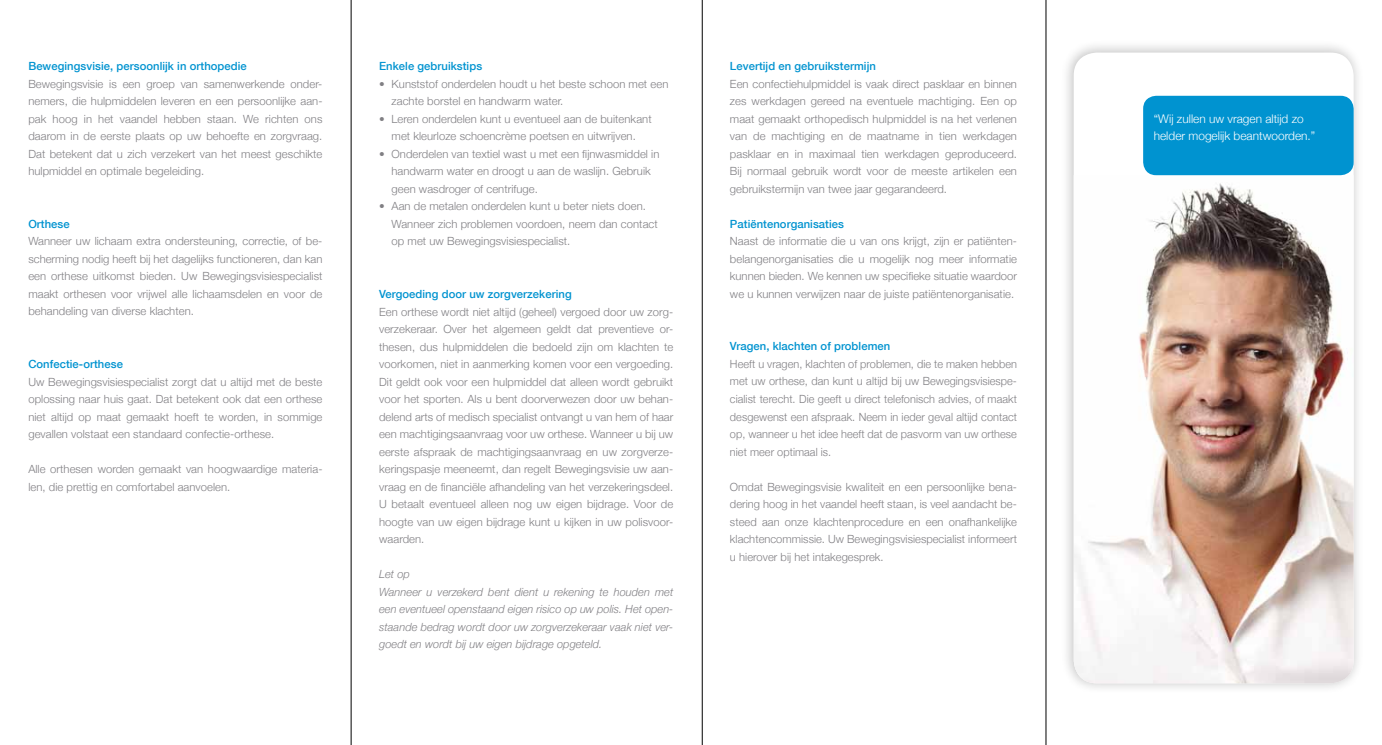
<style>
.page{position:relative;width:1382px;height:745px;background:#fff}
.page>*{position:absolute;margin:0;border:0;box-sizing:border-box;transform-origin:0 0}
.t1{font:300 11.88px/17.5px "Helvetica Neue";color:#fff}
.t2{font:300 11.25px/17.5px "Helvetica Neue";letter-spacing:.005em;color:#807f83;text-align:justify}
.t3{font:italic 300 11.25px/17.5px "Helvetica Neue";letter-spacing:.005em;color:#807f83}
.t4{font:500 11.25px "Helvetica Neue";letter-spacing:.005em;color:#0093d0}
</style>
<div class="page">
<div style="left:1060px;top:39px;width:304px;height:654px;background:#000;opacity:.25"></div>
<div style="left:1074px;top:53px;width:280px;height:630px;background:#fff;border-radius:23px"></div>
<img style="left:1074px;top:175px;width:280px;height:507px">
<div style="left:1143px;top:96px;width:211px;height:79px;background:#0093d0;border-radius:13px"></div>
<hr style="left:351px;top:0;width:1px;height:744px;background:#000">
<hr style="left:702px;top:0;width:1px;height:744px;background:#000">
<hr style="left:1046px;top:0;width:1px;height:744px;background:#000">
<p class="t4" style="left:28px;top:59px;width:220px">Bewegingsvisie, persoonlijk in orthopedie</p>
<p class="t2" style="left:28px;top:75px;width:296px">Bewegingsvisie is een groep van samenwerkende onder&shy;nemers, die hulpmiddelen leveren en een persoonlijke aan&shy;pak hoog in het vaandel hebben staan. We richten ons daarom in de eerste plaats op uw behoefte en zorgvraag.<br>Dat betekent dat u zich verzekert van het meest geschikte hulpmiddel en optimale begeleiding.</p>
<p class="t4" style="left:28px;top:217px;width:43px">Orthese</p>
<p class="t2" style="left:28px;top:232px;width:296px">Wanneer uw lichaam extra ondersteuning, correctie, of be&shy;scherming nodig heeft bij het dagelijks functioneren, dan kan een orthese uitkomst bieden. Uw Bewegingsvisiespecialist maakt orthesen voor vrijwel alle lichaamsdelen en voor de behandeling van diverse klachten.</p>
<p class="t4" style="left:28px;top:357px;width:96px">Confectie-orthese</p>
<p class="t2" style="left:28px;top:372px;width:296px">Uw Bewegingsvisiespecialist zorgt dat u altijd met de beste oplossing naar huis gaat. Dat betekent ook dat een orthese niet altijd op maat gemaakt hoeft te worden, in sommige gevallen volstaat een standaard confectie-orthese.</p>
<p class="t2" style="left:28px;top:460px;width:296px">Alle orthesen worden gemaakt van hoogwaardige materia&shy;len, die prettig en comfortabel aanvoelen.</p>
<p class="t4" style="left:379px;top:59px;width:105px">Enkele gebruikstips</p>
<p class="t2" style="left:392px;top:75px;width:278px;text-indent:-12px">• Kunststof onderdelen houdt u het beste schoon met een zachte borstel en handwarm water.</p>
<p class="t2" style="left:379px;top:110px;width:274px;text-align:center">• Leren onderdelen kunt u eventueel aan de buitenkant met kleurloze schoencrème poetsen en uitwrijven.</p>
<p class="t2" style="left:392px;top:145px;width:269px;text-align:left;text-indent:-12px">• Onderdelen van textiel wast u met een fijnwasmiddel in handwarm water en droogt u aan de waslijn. Gebruik geen wasdroger of centrifuge.</p>
<p class="t2" style="left:392px;top:197px;width:268px;text-align:left;text-indent:-12px">• Aan de metalen onderdelen kunt u beter niets doen.<br>Wanneer zich problemen voordoen, neem dan contact op met uw Bewegingsvisiespecialist.</p>
<p class="t4" style="left:379px;top:287px;width:194px">Vergoeding door uw zorgverzekering</p>
<p class="t2" style="left:379px;top:302px;width:296px">Een orthese wordt niet altijd (geheel) vergoed door uw zorg&shy;verzekeraar. Over het algemeen geldt dat preventieve or&shy;thesen, dus hulpmiddelen die bedoeld zijn om klachten te voorkomen, niet in aanmerking komen voor een vergoeding.<br>Dit geldt ook voor een hulpmiddel dat alleen wordt gebruikt voor het sporten. Als u bent doorverwezen door uw behan&shy;delend arts of medisch specialist ontvangt u van hem of haar een machtigingsaanvraag voor uw orthese. Wanneer u bij uw eerste afspraak de machtigingsaanvraag en uw zorgverze&shy;keringspasje meeneemt, dan regelt Bewegingsvisie uw aan&shy;vraag en de financiële afhandeling van het verzekeringsdeel.<br>U betaalt eventueel alleen nog uw eigen bijdrage. Voor de hoogte van uw eigen bijdrage kunt u kijken in uw polisvoor&shy;waarden.</p>
<p class="t3" style="left:379px;top:565px;width:296px">Let op<br>Wanneer u verzekerd bent dient u rekening te houden met een eventueel openstaand eigen risico op uw polis. Het open&shy;staande bedrag wordt door uw zorgverzekeraar vaak niet ver&shy;goedt en wordt bij uw eigen bijdrage opgeteld.</p>
<p class="t4" style="left:730px;top:59px;width:147px">Levertijd en gebruikstermijn</p>
<p class="t2" style="left:730px;top:75px;width:289px">Een confectiehulpmiddel is vaak direct pasklaar en binnen zes werkdagen gereed na eventuele machtiging. Een op maat gemaakt orthopedisch hulpmiddel is na het verlenen van de machtiging en de maatname in tien werkdagen pasklaar en in maximaal tien werkdagen geproduceerd.<br>Bij normaal gebruik wordt voor de meeste artikelen een gebruikstermijn van twee jaar gegarandeerd.</p>
<p class="t4" style="left:730px;top:217px;width:116px">Patiëntenorganisaties</p>
<p class="t2" style="left:730px;top:232px;width:289px">Naast de informatie die u van ons krijgt, zijn er patiënten&shy;belangenorganisaties die u mogelijk nog meer informatie kunnen bieden. We kennen uw specifieke situatie waardoor we u kunnen verwijzen naar de juiste patiëntenorganisatie.</p>
<p class="t4" style="left:730px;top:339px;width:162px">Vragen, klachten of problemen</p>
<p class="t2" style="left:730px;top:355px;width:289px">Heeft u vragen, klachten of problemen, die te maken hebben met uw orthese, dan kunt u altijd bij uw Bewegingsvisiespe&shy;cialist terecht. Die geeft u direct telefonisch advies, of maakt desgewenst een afspraak. Neem in ieder geval altijd contact op, wanneer u het idee heeft dat de pasvorm van uw orthese niet meer optimaal is.</p>
<p class="t2" style="left:730px;top:477px;width:289px">Omdat Bewegingsvisie kwaliteit en een persoonlijke bena&shy;dering hoog in het vaandel heeft staan, is veel aandacht be&shy;steed aan onze klachtenprocedure en een onafhankelijke klachtencommissie. Uw Bewegingsvisiespecialist informeert u hierover bij het intakegesprek.</p>
<p class="t1" style="left:1154px;top:109px;width:163px">“Wij zullen uw vragen altijd zo helder mogelijk beantwoorden.”</p>
</div>
